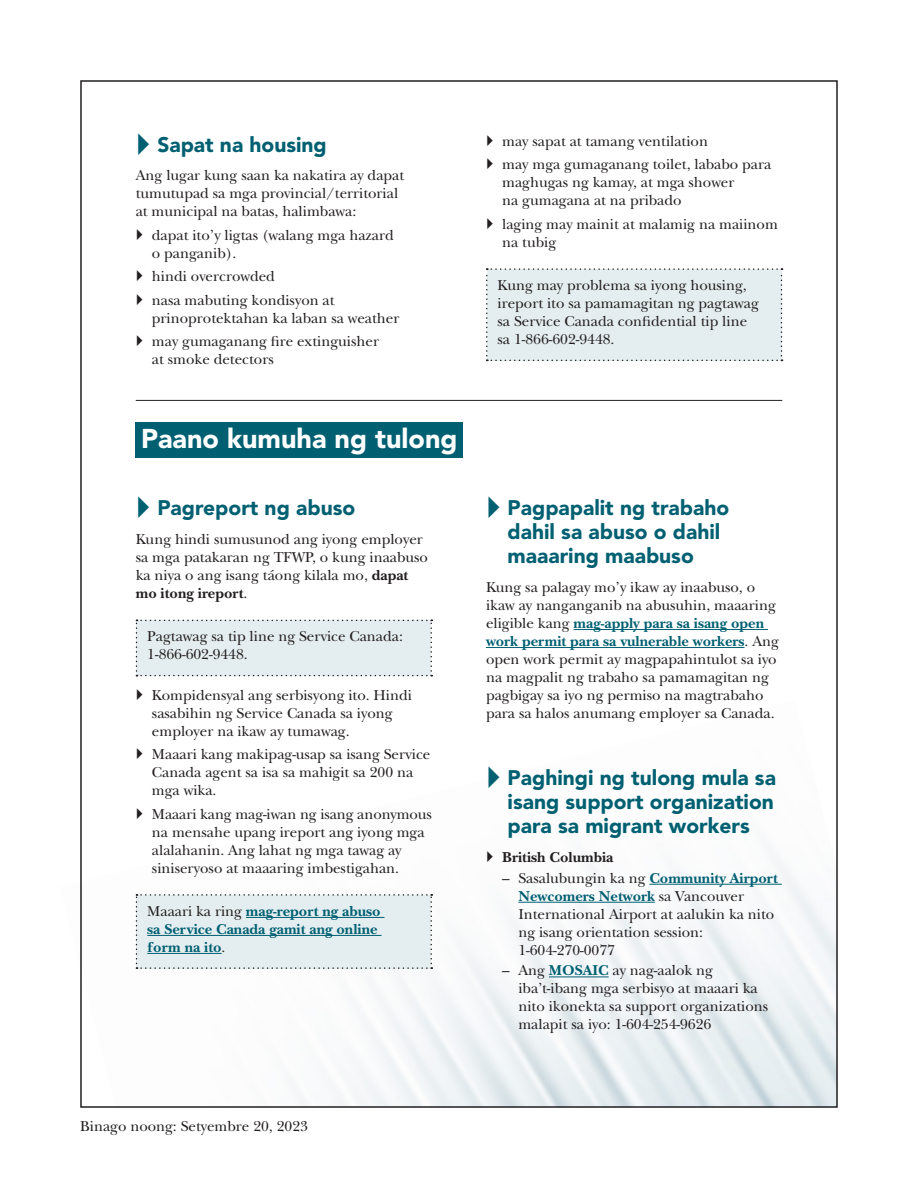
<style>
.page{position:relative;width:918px;height:1188px;background:#fff}
.page>*{position:absolute;margin:0;border:0;box-sizing:border-box;transform-origin:0 0}
.Section_title{font:900 27px "Avenir LT Std";color:#fff}
.t1{font:900 21px/24px "Avenir LT Std";color:#006072}
.Body_text{font:15px/18px "New Baskerville Std";color:#231f20}
.Body_text-2{font:700 15px/18px "New Baskerville Std";color:#006072}
.t2{font:700 15px "New Baskerville Std";color:#231f20}
.s1{font-weight:700}
.s2{font-weight:400;color:#231f20}
.s3{font-weight:700;color:#006072}
</style>
<div class="page">
<img style="left:135px;top:847px;width:700px;height:258px">
<div style="left:486px;top:268px;width:297px;height:93px;background:#e4eef0"></div>
<div style="left:136px;top:422px;width:327px;height:36px;background:#006072"></div>
<hr style="left:136px;top:400px;width:646px;height:1px;background:#231f20">
<div style="left:136px;top:620px;width:296px;height:56px;background:#e4eef0"></div>
<div style="left:136px;top:894px;width:296px;height:75px;background:#e4eef0"></div>
<hr style="left:246px;top:917px;width:139px;height:1px;background:#006072">
<hr style="left:147px;top:935px;width:235px;height:1px;background:#006072">
<hr style="left:147px;top:953px;width:75px;height:1px;background:#006072">
<hr style="left:574px;top:629px;width:194px;height:1px;background:#006072">
<hr style="left:486px;top:647px;width:259px;height:1px;background:#006072">
<hr style="left:649px;top:884px;width:133px;height:1px;background:#006072">
<hr style="left:518px;top:902px;width:137px;height:1px;background:#006072">
<hr style="left:549px;top:977px;width:60px;height:1px;background:#006072">
<svg style="left:487px;top:851px;width:6px;height:11px"></svg>
<p class="t1" style="left:157px;top:132px;width:171px">Sapat na housing</p>
<p class="Body_text" style="left:136px;top:167px;width:270px">Ang lugar kung saan ka nakatira ay dapat tumutupad sa mga provincial/territorial at municipal na batas, halimbawa:</p>
<p class="Body_text" style="left:152px;top:226px;width:243px">dapat ito’y ligtas (walang mga hazard o panganib).</p>
<p class="Body_text" style="left:152px;top:267px;width:124px">hindi overcrowded</p>
<p class="Body_text" style="left:152px;top:291px;width:249px">nasa mabuting kondisyon at prinoprotektahan ka laban sa weather</p>
<p class="Body_text" style="left:152px;top:332px;width:229px">may gumaganang fire extinguisher at smoke detectors</p>
<p class="Section_title" style="left:141px;top:422px;width:318px">Paano kumuha ng tulong</p>
<p class="t1" style="left:157px;top:496px;width:199px">Pagreport ng abuso</p>
<p class="Body_text" style="left:136px;top:530px;width:294px">Kung hindi sumusunod ang iyong employer sa mga patakaran ng TFWP, o kung inaabuso ka niya o ang isang táong kilala mo, <span class="s1">dapat mo itong ireport</span>.</p>
<p class="Body_text" style="left:147px;top:628px;width:257px">Pagtawag sa tip line ng Service Canada:<br>1-866-602-9448.</p>
<p class="Body_text" style="left:152px;top:686px;width:262px">Kompidensyal ang serbisyong ito. Hindi sasabihin ng Service Canada sa iyong employer na ikaw ay tumawag.</p>
<p class="Body_text" style="left:152px;top:745px;width:280px">Maaari kang makipag-usap sa isang Service<br>Canada agent sa isa sa mahigit sa 200 na mga wika.</p>
<p class="Body_text" style="left:152px;top:805px;width:282px">Maaari kang mag-iwan ng isang anonymous na mensahe upang ireport ang iyong mga alalahanin. Ang lahat ng mga tawag ay siniseryoso at maaaring imbestigahan.</p>
<p class="Body_text-2" style="left:147px;top:902px;width:235px"><span class="s2">Maaari ka ring</span> mag-report ng abuso sa Service Canada gamit ang online form na ito<span class="s2">.</span></p>
<p class="Body_text" style="left:502px;top:132px;width:207px">may sapat at tamang ventilation</p>
<p class="Body_text" style="left:502px;top:156px;width:271px">may mga gumaganang toilet, lababo para maghugas ng kamay, at mga shower<br>na gumagana at na pribado</p>
<p class="Body_text" style="left:502px;top:215px;width:277px">laging may mainit at malamig na maiinom na tubig</p>
<p class="Body_text" style="left:498px;top:276px;width:263px">Kung may problema sa iyong housing, ireport ito sa pamamagitan ng pagtawag sa Service Canada confidential tip line sa 1-866-602-9448.</p>
<p class="t1" style="left:508px;top:496px;width:223px">Pagpapalit ng trabaho dahil sa abuso o dahil maaaring maabuso</p>
<p class="Body_text" style="left:486px;top:578px;width:295px">Kung sa palagay mo’y ikaw ay inaabuso, o ikaw ay nanganganib na abusuhin, maaaring eligible kang <span class="s3">mag-apply para sa isang open work permit para sa vulnerable workers</span>. Ang open work permit ay magpapahintulot sa iyo na magpalit ng trabaho sa pamamagitan ng pagbigay sa iyo ng permiso na magtrabaho para sa halos anumang employer sa Canada.</p>
<p class="t1" style="left:508px;top:766px;width:270px;text-align:justify">Paghingi ng tulong mula sa isang support organization para sa migrant workers</p>
<p class="t2" style="left:502px;top:848px;width:113px">British Columbia</p>
<p class="Body_text" style="left:518px;top:869px;width:261px;text-indent:-16px">– Sasalubungin ka ng <span class="s3">Community Airport<br>Newcomers Network</span> sa Vancouver<br>International Airport at aalukin ka nito ng isang orientation session:<br>1‑604‑270‑0077</p>
<p class="Body_text" style="left:518px;top:962px;width:251px;text-indent:-16px">– Ang <span class="s3">MOSAIC</span> ay nag‑aalok ng iba’t‑ibang mga serbisyo at maaari ka nito ikonekta sa support organizations malapit sa iyo: 1‑604‑254‑9626</p>
<p class="Body_text" style="left:80px;top:1118px;width:229px">Binago noong: Setyembre 20, 2023</p>
</div>
